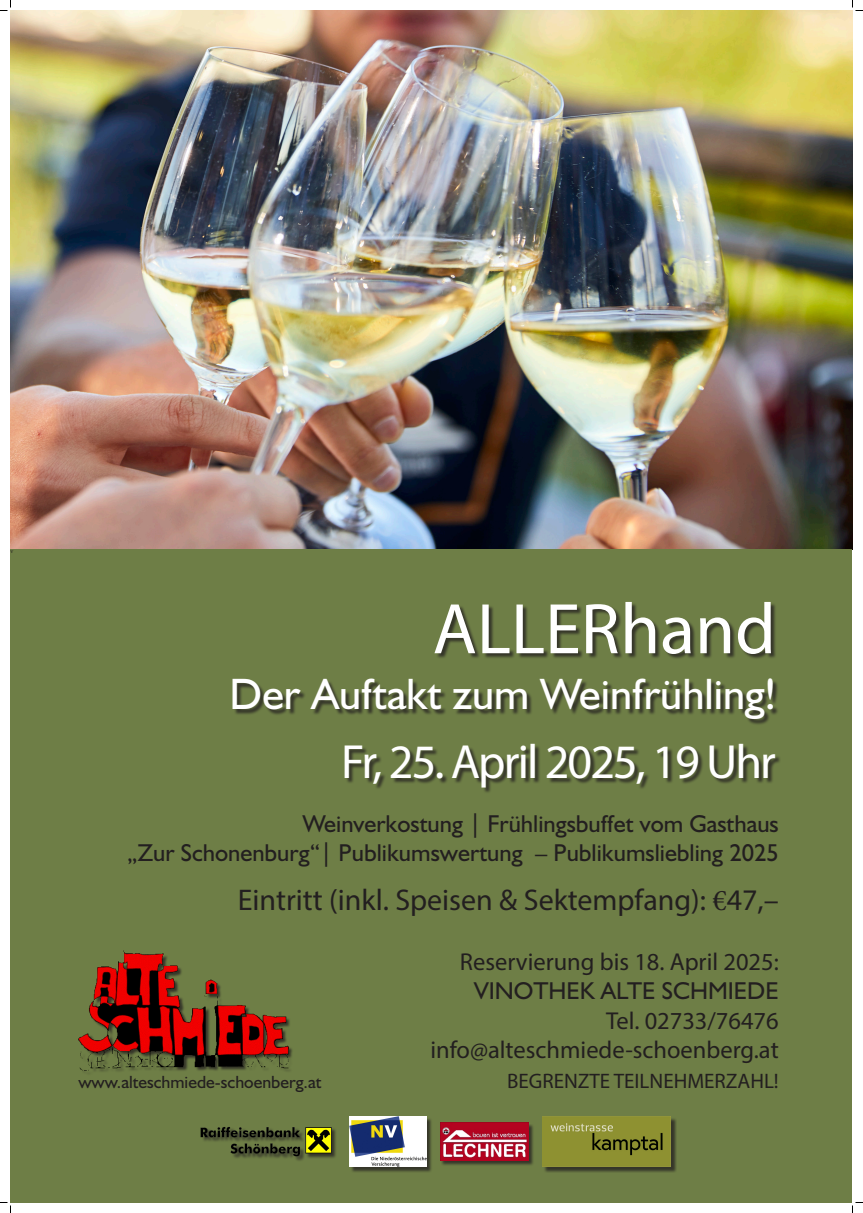
<style>
.page{position:relative;width:863px;height:1213px;background:#fff}
.page>*{position:absolute;margin:0;border:0;box-sizing:border-box;transform-origin:0 0}
.t1{font:72.25px "Myriad Pro";color:#fff}
.t2{font:48.15px "Myriad Pro";letter-spacing:-.04em;color:#fff}
.t3{font:44.15px "Humanist 521 BT";color:#fff}
.t4{font:30px "Myriad Pro";color:#231f20}
.t5{font:24.5px/29.5px "Humanist 521 BT";color:#231f20;text-align:right}
.t6{font:24.5px/29.5px "Myriad Pro";color:#231f20;text-align:center}
.t7{font:21px "Myriad Pro";color:#231f20}
.t8{font:17.75px "Humanist 521 BT";color:#231f20}
.t9{font:6px "Minion Pro";color:#231f20}
.s1{font-family:"Minion Pro"}
.s2{font-family:"Humanist 521 BT"}
</style>
<div class="page">
<img style="left:10px;top:11px;width:842px;height:538px">
<div style="left:10px;top:549px;width:842px;height:653px;background:#6e7e46"></div>
<div style="left:234px;top:603px;width:547px;height:190px;background:#231f20;opacity:.75"></div>
<div style="left:543px;top:1117px;width:134px;height:56px;background:#231f20;opacity:.75"></div>
<img style="left:543px;top:1117px;width:128px;height:50px">
<div style="left:441px;top:1124px;width:94px;height:43px;background:#231f20;opacity:.75"></div>
<img style="left:440px;top:1123px;width:88px;height:37px">
<div style="left:350px;top:1117px;width:83px;height:56px;background:#231f20;opacity:.75"></div>
<img style="left:350px;top:1116px;width:77px;height:51px">
<img style="left:200px;top:1127px;width:136px;height:32px">
<div style="left:79px;top:952px;width:215px;height:124px;background:#231f20;opacity:.75"></div>
<img style="left:78px;top:950px;width:210px;height:120px">
<svg style="left:0;top:0;width:11px;height:11px"></svg>
<svg style="left:0;top:1202px;width:11px;height:11px"></svg>
<svg style="left:852px;top:0;width:11px;height:11px"></svg>
<svg style="left:852px;top:1202px;width:11px;height:11px"></svg>
<p class="t9" style="left:10px;top:548px;width:4px">v</p>
<p class="t1" style="left:433px;top:584px;width:345px">ALLERhand</p>
<p class="t3" style="left:230px;top:667px;width:548px">Der Auftakt zum Weinfrühling!</p>
<p class="t2" style="left:341px;top:732px;width:436px">Fr, 25. April 2025, 19 Uhr</p>
<p class="t5" style="left:127px;top:808px;width:653px">Weinverkostung | Frühlingsbuffet vom Gasthaus<br>„Zur Schonenburg“| Publikumswertung – Publikumsliebling 2025</p>
<p class="t4" style="left:238px;top:882px;width:542px">Eintritt (inkl. Speisen &amp; Sektempfang): <span class="s1">€</span>47,–</p>
<p class="t6" style="left:460px;top:946px;width:320px">Reservierung bis 18. April 2025:<br><span class="s2">VINOTHEK ALTE SCHMIEDE</span></p>
<p class="t6" style="left:606px;top:1005px;width:174px">Tel. 02733/76476</p>
<p class="t6" style="left:430px;top:1035px;width:350px">info@alteschmiede-schoenberg.at</p>
<p class="t8" style="left:78px;top:1071px;width:245px">www.alteschmiede-schoenberg.at</p>
<p class="t7" style="left:507px;top:1068px;width:273px">BEGRENZTE TEILNEHMERZAHL!</p>
</div>
